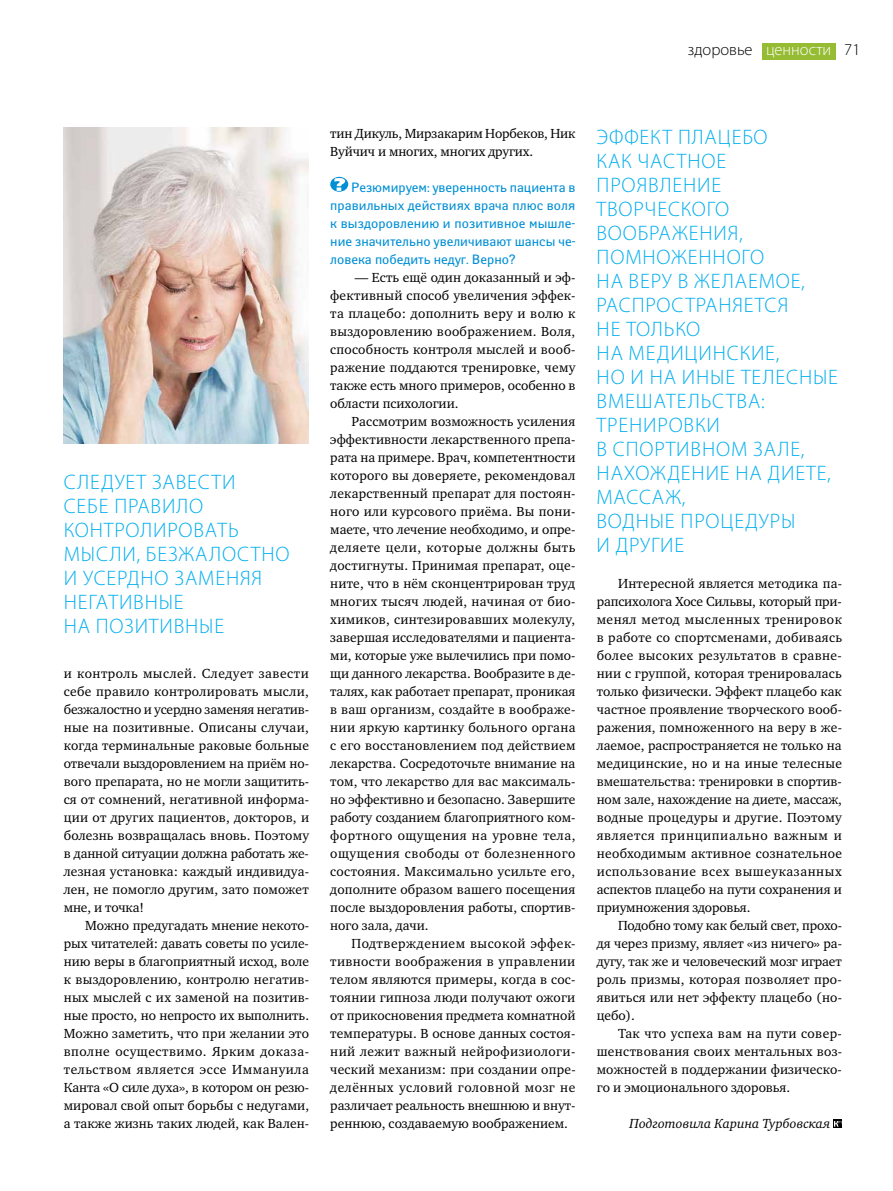
<style>
.page{position:relative;width:893px;height:1191px;background:#fff}
.page>*{position:absolute;margin:0;border:0;box-sizing:border-box;transform-origin:0 0}
.t1{font:300 21px/24px "Myriad Pro";letter-spacing:.125em;color:#00aeef}
.t2{font:300 16.5px "Myriad Pro";color:#000}
.t3{font:13.5px/18px "Charter ITC";color:#000;text-align:justify}
.t4{font:13.5px/18px "Yanus";color:#008fd5;text-align:justify}
.t5{font:italic 13.5px "Charter ITC";color:#000}
.s1{color:#fff}
</style>
<div class="page">
<div style="left:762px;top:43px;width:73px;height:16px;background:#96bc33"></div>
<svg style="left:330px;top:177px;width:18px;height:15px"></svg>
<svg style="left:833px;top:1119px;width:9px;height:9px"></svg>
<svg style="left:834px;top:1121px;width:7px;height:5px"></svg>
<img style="left:64px;top:128px;width:245px;height:316px">
<p class="t2" style="left:688px;top:40px;width:174px">здоровье <span class="s1">ценности</span> 71</p>
<h1 class="t1" style="left:64px;top:470px;width:170px">Следует завести себе правило<br>ко нтролиров</h1>
<h1 class="t1" style="left:205px;top:518px;width:35px">ать</h1>
<h1 class="t1" style="left:64px;top:542px;width:46px">мысли</h1>
<h1 class="t1" style="left:137px;top:542px;width:87px">, безжалос</h1>
<h1 class="t1" style="left:64px;top:542px;width:224px;text-indent:187px">тно и усердно заменяя негативные<br>на позитивные</h1>
<p class="t3" style="left:64px;top:664px;width:247px">и контроль мыслей. Следует завести себе правило контролировать мысли, безжалостно и усердно заменяя негатив&shy;ные на позитивные. Описаны случаи, когда терминальные раковые больные отвечали выздоровлением на приём но&shy;вого препарата, но не могли защитить&shy;ся от сомнений, негативной информа&shy;ции от других пациентов, докторов, и болезнь возвращалась вновь. Поэтому в данной ситуации должна работать же&shy;лезная установка: каждый индивидуа&shy;лен, не помогло другим, зато поможет мне, и точка!</p>
<p class="t3" style="left:64px;top:916px;width:247px;text-indent:21px">Можно предугадать мнение некото&shy;рых читателей: давать советы по усиле&shy;нию веры в благоприятный исход, воле к выздоровлению, контролю негатив&shy;ных мыслей с их заменой на позитив&shy;ные просто, но непросто их выполнить.<br>Можно заметить, что при желании это вполне осуществимо. Ярким доказа&shy;тельством является эссе Иммануила Канта «О силе духа», в котором он резю&shy;мировал свой опыт борьбы с недугами, а также жизнь таких людей, как Вален-</p>
<p class="t3" style="left:330px;top:124px;width:247px">тин Дикуль, Мирзакарим Норбеков, Ник<br>Вуйчич и многих, многих других.</p>
<p class="t4" style="left:330px;top:178px;width:247px;text-indent:21px">Резюмируем: уверенность пациента в правильных действиях врача плюс воля к выздоровлению и позитивное мышле&shy;ние значительно увеличивают шансы че&shy;ловека победить недуг. Верно?</p>
<p class="t3" style="left:330px;top:268px;width:247px;text-indent:24px">— Есть ещё один доказанный и эф&shy;фективный способ увеличения эффек&shy;та плацебо: дополнить веру и волю к выздоровлению воображением. Воля, способность контроля мыслей и вооб&shy;ражение поддаются тренировке, чему также есть много примеров, особенно в области психологии.</p>
<p class="t3" style="left:330px;top:412px;width:247px;text-indent:21px">Рассмотрим возможность усиления эффективности лекарственного препа&shy;рата на примере. Врач, компетентности которого вы доверяете, рекомендовал лекарственный препарат для постоян&shy;ного или курсового приёма. Вы пони&shy;маете, что лечение необходимо, и опре&shy;деляете цели, которые должны быть достигнуты. Принимая препарат, оце&shy;ните, что в нём сконцентрирован труд многих тысяч людей, начиная от био&shy;химиков, синтезировавших молекулу, завершая исследователями и пациента&shy;ми, которые уже вылечились при помо&shy;щи данного лекарства. Вообразите в де&shy;талях, как работает препарат, проникая в ваш организм, создайте в воображе&shy;нии яркую картинку больного органа с его восстановлением под действием лекарства. Сосредоточьте внимание на том, что лекарство для вас максималь&shy;но эффективно и безопасно. Завершите работу созданием благоприятного ком&shy;фортного ощущения на уровне тела, ощущения свободы от болезненного состояния. Максимально усильте его, дополните образом вашего посещения после выздоровления работы, спортив&shy;ного зала, дачи.</p>
<p class="t3" style="left:330px;top:934px;width:247px;text-indent:21px">Подтверждением высокой эффек&shy;тивности воображения в управлении телом являются примеры, когда в сос&shy;тоянии гипноза люди получают ожоги от прикосновения предмета комнатной температуры. В основе данных состоя&shy;ний лежит важный нейрофизиологи&shy;ческий механизм: при создании опре&shy;делённых условий головной мозг не различает реальность внешнюю и внут&shy;реннюю, создаваемую воображением.</p>
<h1 class="t1" style="left:597px;top:124px;width:159px">Эффект плацебо как частное<br>про</h1>
<h1 class="t1" style="left:597px;top:172px;width:126px;text-indent:40px">явление творческого<br>вообр</h1>
<h1 class="t1" style="left:597px;top:220px;width:210px;text-indent:62px">ажения, помноженного<br>на веру в желаемое, распрос</h1>
<h1 class="t1" style="left:597px;top:292px;width:193px;text-indent:89px">траняется не только<br>на медицински</h1>
<h1 class="t1" style="left:765px;top:340px;width:16px">е,</h1>
<h1 class="t1" style="left:597px;top:364px;width:243px;text-indent:53px">на иные телесные вмешательства:<br>тренировки<br>вспор</h1>
<h1 class="t1" style="left:597px;top:364px;width:26px">нои</h1>
<h1 class="t1" style="left:597px;top:437px;width:236px;text-indent:69px">тив ном зале, нахождени е на ди ете, массаж,<br>вод</h1>
<h1 class="t1" style="left:636px;top:509px;width:59px">ные про</h1>
<h1 class="t1" style="left:720px;top:509px;width:77px">цедуры</h1>
<h1 class="t1" style="left:597px;top:533px;width:12px">идр</h1>
<h1 class="t1" style="left:640px;top:533px;width:46px">уги е</h1>
<p class="t3" style="left:597px;top:574px;width:247px;text-indent:21px">Интересной является методика па&shy;рапсихолога Хосе Сильвы, который при&shy;менял метод мысленных тренировок в работе со спортсменами, добиваясь более высоких результатов в сравне&shy;нии с группой, которая тренировалась только физически. Эффект плацебо как частное проявление творческого вооб&shy;ражения, помноженного на веру в же&shy;лаемое, распространяется не только на медицинские, но и на иные телесные вмешательства: тренировки в спортив&shy;ном зале, нахождение на диете, массаж, водные процедуры и другие. Поэтому является принципиально важным и необходимым активное сознательное использование всех вышеуказанных аспектов плацебо на пути сохранения и приумножения здоровья.</p>
<p class="t3" style="left:597px;top:916px;width:247px;text-indent:21px">Подобно тому как белый свет, прохо&shy;дя через призму, являет «из ничего» ра&shy;дугу, так же и человеческий мозг играет роль призмы, которая позволяет про&shy;явиться или нет эффекту плацебо (но&shy;цебо).</p>
<p class="t3" style="left:597px;top:1024px;width:247px;text-indent:21px">Так что успеха вам на пути совер&shy;шенствования своих ментальных воз&shy;можностей в поддержании физическо&shy;го и эмоционального здоровья.</p>
<p class="t5" style="left:629px;top:1114px;width:202px">Подготовила Карина Турбовская</p>
</div>
